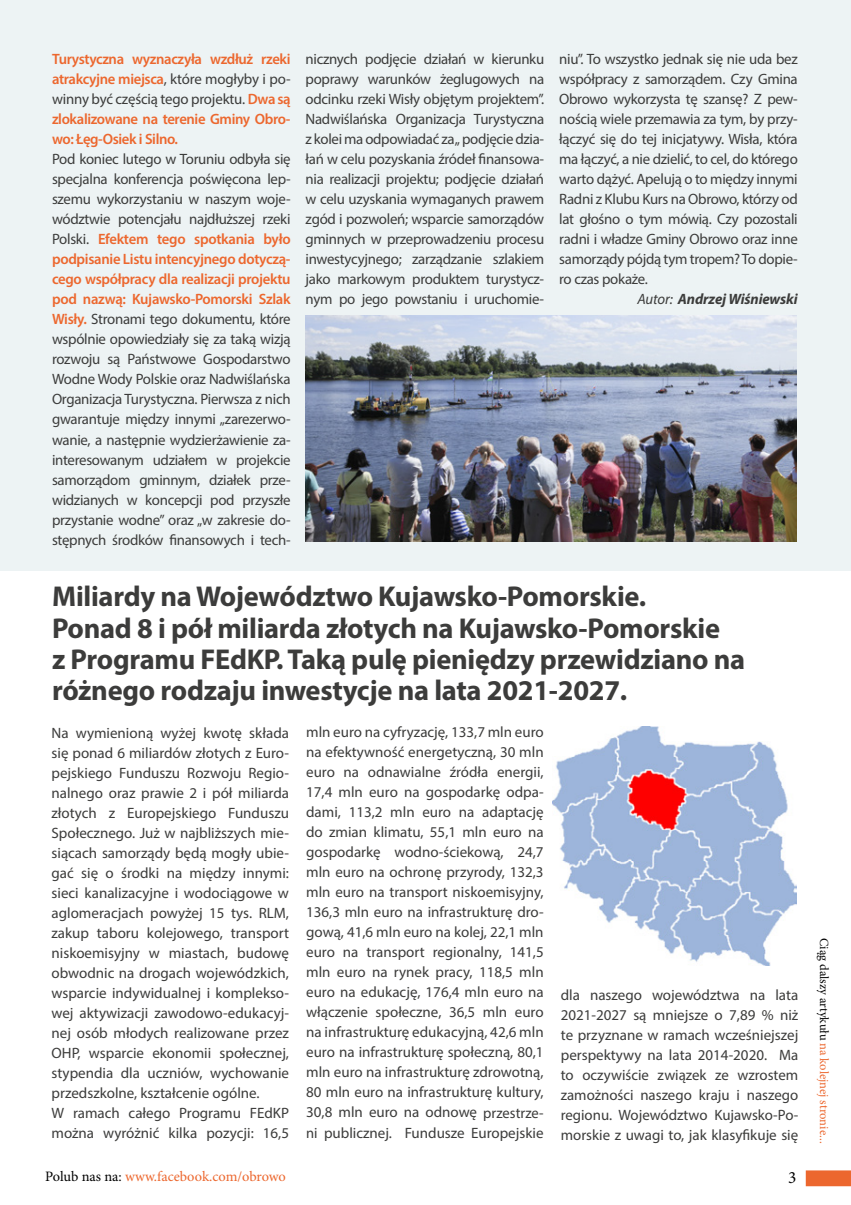
<style>
.page{position:relative;width:851px;height:1205px;background:#fff}
.page>*{position:absolute;margin:0;border:0;box-sizing:border-box;transform-origin:0 0}
.t1{font:700 28.75px/31.2px "Myriad Pro";letter-spacing:-.01em;color:#3c3c3b}
.t2{font:17.25px "Minion Pro";color:#000}
.t3{font:15px/20px "Myriad Pro";color:#3c3c3b;text-align:justify}
.t4{font:15px "Myriad Pro";letter-spacing:-.02em;color:#3c3c3b}
.t5{font:600 15px/20px "Myriad Pro";letter-spacing:-.025em;color:#ec672e;text-align:justify}
.t6{font:italic 700 15px "Myriad Pro";letter-spacing:-.01em;color:#3c3c3b}
.t7{font:14.38px "Minion Pro";letter-spacing:-.005em;color:#ec672e}
.t8{font:12.5px "Minion Pro";color:#ec672e}
.s1{font-weight:400;color:#3c3c3b}
.s2{font-weight:600;color:#ec672e}
.s3{font-weight:400}
.s4{color:#000}
</style>
<div class="page">
<div style="left:0;top:0;width:850px;height:570px;background:#edf3f4"></div>
<img style="left:305px;top:315px;width:491px;height:226px">
<img style="left:552px;top:726px;width:244px;height:240px">
<div style="left:805px;top:1170px;width:45px;height:16px;background:#ec672e"></div>
<p class="t5" style="left:52px;top:49px;width:240px">Turystyczna wyznaczyła wzdłuż rzeki atrakcyjne miejsca<span class="s1">, które mogłyby i po&shy;winny być częścią tego projektu.</span> Dwa są zlokalizowane na terenie Gminy Obro&shy;wo: Łęg-Osiek i Silno.</p>
<p class="t3" style="left:52px;top:149px;width:240px">Pod koniec lutego w Toruniu odbyła się specjalna konferencja poświęcona lep&shy;szemu wykorzystaniu w naszym woje&shy;wództwie potencjału najdłuższej rzeki Polski. <span class="s2">Efektem tego spotkania było podpisanie Listu intencyjnego dotyczą&shy;cego współpracy dla realizacji projektu pod nazwą: Kujawsko-Pomorski Szlak Wisły.</span> Stronami tego dokumentu, które wspólnie opowiedziały się za taką wizją rozwoju są Państwowe Gospodarstwo Wodne Wody Polskie oraz Nadwiślańska Organizacja Turystyczna. Pierwsza z nich gwarantuje między innymi „zarezerwo&shy;wanie, a następnie wydzierżawienie za&shy;interesowanym udziałem w projekcie samorządom gminnym, działek prze&shy;widzianych w koncepcji pod przyszłe przystanie wodne” oraz „w zakresie do&shy;stępnych środków finansowych i tech-</p>
<p class="t3" style="left:305px;top:49px;width:240px">nicznych podjęcie działań w kierunku poprawy warunków żeglugowych na odcinku rzeki Wisły objętym projektem”.<br>Nadwiślańska Organizacja Turystyczna z kolei ma odpowiadać za „ podjęcie dzia&shy;łań w celu pozyskania źródeł finansowa&shy;nia realizacji projektu; podjęcie działań w celu uzyskania wymaganych prawem zgód i pozwoleń; wsparcie samorządów gminnych w przeprowadzeniu procesu inwestycyjnego; zarządzanie szlakiem jako markowym produktem turystycz&shy;nym po jego powstaniu i uruchomie-</p>
<p class="t4" style="left:559px;top:50px;width:240px">niu”. To wszystko jednak się nie uda bez</p>
<p class="t4" style="left:559px;top:70px;width:240px">współpracy z samorządem. Czy Gmina</p>
<p class="t4" style="left:559px;top:90px;width:240px">Obrowo wykorzysta tę szansę? Z pew-</p>
<p class="t4" style="left:559px;top:110px;width:240px">nością wiele przemawia za tym, by przy-</p>
<p class="t4" style="left:559px;top:130px;width:240px">łączyć się do tej inicjatywy. Wisła, która</p>
<p class="t4" style="left:559px;top:150px;width:240px">ma łączyć, a nie dzielić, to cel, do którego</p>
<p class="t4" style="left:559px;top:170px;width:240px">warto dążyć. Apelują o to między innymi</p>
<p class="t4" style="left:559px;top:190px;width:240px">Radni z Klubu Kurs na Obrowo, którzy od</p>
<p class="t4" style="left:559px;top:210px;width:240px">lat głośno o tym mówią. Czy pozostali</p>
<p class="t4" style="left:559px;top:230px;width:240px">radni i władze Gminy Obrowo oraz inne</p>
<p class="t4" style="left:559px;top:250px;width:240px">samorządy pójdą tym tropem? To dopie-</p>
<p class="t4" style="left:559px;top:270px;width:90px">ro czas pokaże.</p>
<p class="t6" style="left:637px;top:290px;width:162px"><span class="s3">Autor:</span> Andrzej Wiśniewski</p>
<h1 class="t1" style="left:52px;top:580px;width:694px">Miliardy na Województwo Kujawsko-Pomorskie.<br>Ponad 8 i pół miliarda złotych na Kujawsko-Pomorskie<br>z Programu FEdKP. Taką pulę pieniędzy przewidziano na różnego rodzaju inwestycje na lata 2021-2027.</h1>
<p class="t3" style="left:52px;top:722px;width:239px;text-align:left">Na wymienioną wyżej kwotę składa się ponad 6 miliardów złotych z Euro&shy;pejskiego Funduszu Rozwoju Regio&shy;nalnego oraz prawie 2 i pół miliarda złotych z Europejskiego Funduszu Społecznego. Już w najbliższych mie&shy;siącach samorządy będą mogły ubie&shy;gać się o środki na między innymi: sieci kanalizacyjne i wodociągowe w aglomeracjach powyżej 15 tys. RLM, zakup taboru kolejowego, transport niskoemisyjny w miastach, budowę obwodnic na drogach wojewódzkich, wsparcie indywidualnej i komplekso&shy;wej aktywizacji zawodowo-edukacyj&shy;nej osób młodych realizowane przez OHP, wsparcie ekonomii społecznej, stypendia dla uczniów, wychowanie przedszkolne, kształcenie ogólne.<br>W ramach całego Programu FEdKP można wyróżnić kilka pozycji: 16,5</p>
<p class="t3" style="left:306px;top:722px;width:239px">mln euro na cyfryzację, 133,7 mln euro na efektywność energetyczną, 30 mln euro na odnawialne źródła energii, 17,4 mln euro na gospodarkę odpa&shy;dami, 113,2 mln euro na adaptację do zmian klimatu, 55,1 mln euro na gospodarkę wodno-ściekową, 24,7 mln euro na ochronę przyrody, 132,3 mln euro na transport niskoemisyjny, 136,3 mln euro na infrastrukturę dro&shy;gową, 41,6 mln euro na kolej, 22,1 mln euro na transport regionalny, 141,5 mln euro na rynek pracy, 118,5 mln euro na edukację, 176,4 mln euro na włączenie społeczne, 36,5 mln euro na infrastrukturę edukacyjną, 42,6 mln euro na infrastrukturę społeczną, 80,1 mln euro na infrastrukturę zdrowotną, 80 mln euro na infrastrukturę kultury, 30,8 mln euro na odnowę przestrze&shy;ni publicznej. Fundusze Europejskie</p>
<p class="t3" style="left:560px;top:985px;width:239px">dla naszego województwa na lata 2021-2027 są mniejsze o 7,89 % niż te przyznane w ramach wcześniejszej perspektywy na lata 2014-2020. Ma to oczywiście związek ze wzrostem zamożności naszego kraju i naszego regionu. Województwo Kujawsko-Po&shy;morskie z uwagi to, jak klasyfikuje się</p>
<p class="t7" style="left:45px;top:1166px;width:242px"><span class="s4">Polub nas na:</span> www.facebook.com/obrowo</p>
<p class="t2" style="left:788px;top:1166px;width:10px">3</p>
<p class="t8" style="left:832px;top:938px;width:207px;rotate:90deg"><span class="s4">Ciąg dalszy artykułu</span> na kolejnej stronie...</p>
</div>
